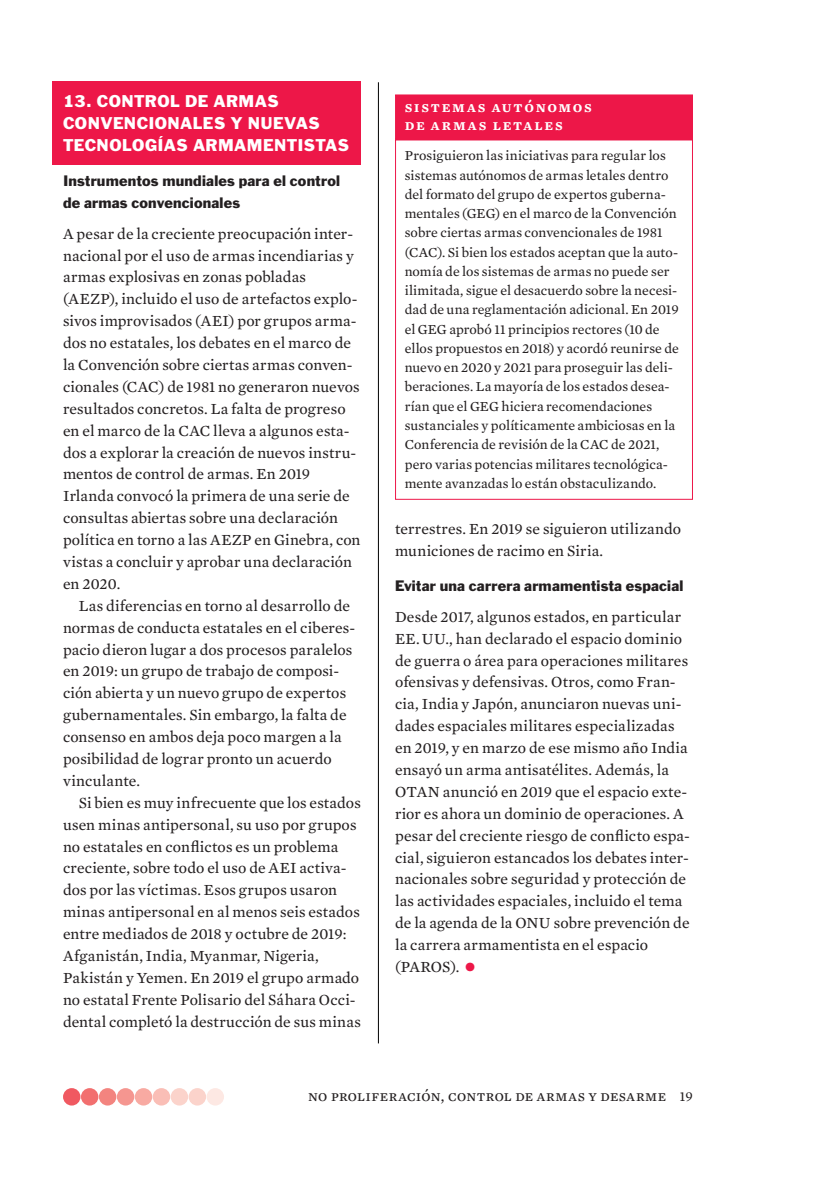
<style>
.page{position:relative;width:819px;height:1201px;background:#fff}
.page>*{position:absolute;margin:0;border:0;box-sizing:border-box;transform-origin:0 0}
.Normal_first_paragra{font:15.75px/21.9px "Mercury Text G2";letter-spacing:.005em;color:#231f20}
.Headline_A_NEW{font:15.75px/21.9px "Franklin Gothic";letter-spacing:.025em;color:#fff}
.Header_odd{font:15.75px "Mercury Text G2 Roman SC";letter-spacing:.03em;color:#231f20}
.t1{font:15.75px/17.5px "Mercury Text G3 Semibold SC";letter-spacing:.11em;color:#fff}
.Box_text_first_parag{font:14px/19.2px "Mercury Text G2";letter-spacing:.005em;color:#231f20}
.Headline_B{font:14px/21.9px "Franklin Gothic";letter-spacing:.015em;color:#231f20}
.s1{font-size:31.5px;color:#ed1748}
.s2{font-size:14px}
</style>
<div class="page">
<hr style="left:378px;top:82px;width:1px;height:961px;background:#000">
<div style="left:52px;top:82px;width:309px;height:83px;background:#ed1748"></div>
<div style="left:206px;top:1088px;width:18px;height:17px;background:#fde8e3;border-radius:50%"></div>
<div style="left:189px;top:1088px;width:17px;height:17px;background:#fbd3cb;border-radius:50%"></div>
<div style="left:171px;top:1088px;width:17px;height:17px;background:#fbd3cb;border-radius:50%"></div>
<div style="left:153px;top:1088px;width:17px;height:17px;background:#fabeb6;border-radius:50%"></div>
<div style="left:135px;top:1088px;width:17px;height:17px;background:#f8aaa2;border-radius:50%"></div>
<div style="left:117px;top:1088px;width:17px;height:17px;background:#f59690;border-radius:50%"></div>
<div style="left:99px;top:1088px;width:17px;height:17px;background:#f3847f;border-radius:50%"></div>
<div style="left:81px;top:1088px;width:17px;height:17px;background:#f26f6f;border-radius:50%"></div>
<div style="left:63px;top:1088px;width:17px;height:17px;background:#f05961;border-radius:50%"></div>
<div style="left:395px;top:139px;width:298px;height:361px;border:1px solid #ed1748"></div>
<div style="left:395px;top:95px;width:297px;height:44px;background:#ed1748"></div>
<div style="left:395px;top:95px;width:298px;height:45px;border:1px solid #ed1748"></div>
<p class="Headline_A_NEW" style="left:63px;top:90px;width:287px">13. CONTROL DE ARMAS<br>CONVENCIONALES Y NUEVAS<br>TECNOLOGÍAS ARMAMENTISTAS</p>
<p class="Headline_B" style="left:63px;top:170px;width:278px">Instrumentos mundiales para el control de armas convencionales</p>
<p class="Normal_first_paragra" style="left:63px;top:222px;width:299px">A pesar de la creciente preocupación inter&shy;nacional por el uso de armas incendiarias y armas explosivas en zonas pobladas (AEZP), incluido el uso de artefactos explo&shy;sivos improvisados (AEI) por grupos arma&shy;dos no estatales, los debates en el marco de la Convención sobre ciertas armas conven&shy;cionales (CAC) de 1981 no generaron nuevos resultados concretos. La falta de progreso en el marco de la CAC lleva a algunos esta&shy;dos a explorar la creación de nuevos instru&shy;mentos de control de armas. En 2019<br>Irlanda convocó la primera de una serie de consultas abiertas sobre una declaración política en torno a las AEZP en Ginebra, con vistas a concluir y aprobar una declaración en 2020.</p>
<p class="Normal_first_paragra" style="left:63px;top:594px;width:294px;text-indent:16px">Las diferencias en torno al desarrollo de normas de conducta estatales en el ciberes&shy;pacio dieron lugar a dos procesos paralelos en 2019: un grupo de trabajo de composi&shy;ción abierta y un nuevo grupo de expertos gubernamentales. Sin embargo, la falta de consenso en ambos deja poco margen a la posibilidad de lograr pronto un acuerdo vinculante.</p>
<p class="Normal_first_paragra" style="left:63px;top:790px;width:299px;text-indent:16px">Si bien es muy infrecuente que los estados usen minas antipersonal, su uso por grupos no estatales en conflictos es un problema creciente, sobre todo el uso de AEI activa&shy;dos por las víctimas. Esos grupos usaron minas antipersonal en al menos seis estados entre mediados de 2018 y octubre de 2019:<br>Afganistán, India, Myanmar, Nigeria, Pakistán y Yemen. En 2019 el grupo armado no estatal Frente Polisario del Sáhara Occi&shy;dental completó la destrucción de sus minas</p>
<p class="t1" style="left:404px;top:98px;width:189px">sistemas autónomos de armas letales</p>
<p class="Box_text_first_parag" style="left:404px;top:145px;width:276px">Prosiguieron las iniciativas para regular los sistemas autónomos de armas letales dentro del formato del grupo de expertos guberna&shy;mentales (GEG) en el marco de la Convención sobre ciertas armas convencionales de 1981 (CAC). Si bien los estados aceptan que la auto&shy;nomía de los sistemas de armas no puede ser ilimitada, sigue el desacuerdo sobre la necesi&shy;dad de una reglamentación adicional. En 2019 el GEG aprobó 11 principios rectores (10 de ellos propuestos en 2018) y acordó reunirse de nuevo en 2020 y 2021 para proseguir las deli&shy;beraciones. La mayoría de los estados desea&shy;rían que el GEG hiciera recomendaciones sustanciales y políticamente ambiciosas en la Conferencia de revisión de la CAC de 2021, pero varias potencias militares tecnológica&shy;mente avanzadas lo están obstaculizando.</p>
<p class="Normal_first_paragra" style="left:395px;top:517px;width:287px">terrestres. En 2019 se siguieron utilizando municiones de racimo en Siria.</p>
<p class="Headline_B" style="left:395px;top:574px;width:290px">Evitar una carrera armamentista espacial</p>
<p class="Normal_first_paragra" style="left:395px;top:605px;width:296px">Desde 2017, algunos estados, en particular EE. UU., han declarado el espacio dominio de guerra o área para operaciones militares ofensivas y defensivas. Otros, como Fran&shy;cia, India y Japón, anunciaron nuevas uni&shy;dades espaciales militares especializadas en 2019, y en marzo de ese mismo año India ensayó un arma antisatélites. Además, la OTAN anunció en 2019 que el espacio exte&shy;rior es ahora un dominio de operaciones. A pesar del creciente riesgo de conflicto espa&shy;cial, siguieron estancados los debates inter&shy;nacionales sobre seguridad y protección de las actividades espaciales, incluido el tema de la agenda de la ONU sobre prevención de la carrera armamentista en el espacio (PAROS). <span class="s1">•</span></p>
<p class="Header_odd" style="left:308px;top:1085px;width:386px">no proliferación, control de armas y desarme <span class="s2">19</span></p>
</div>
